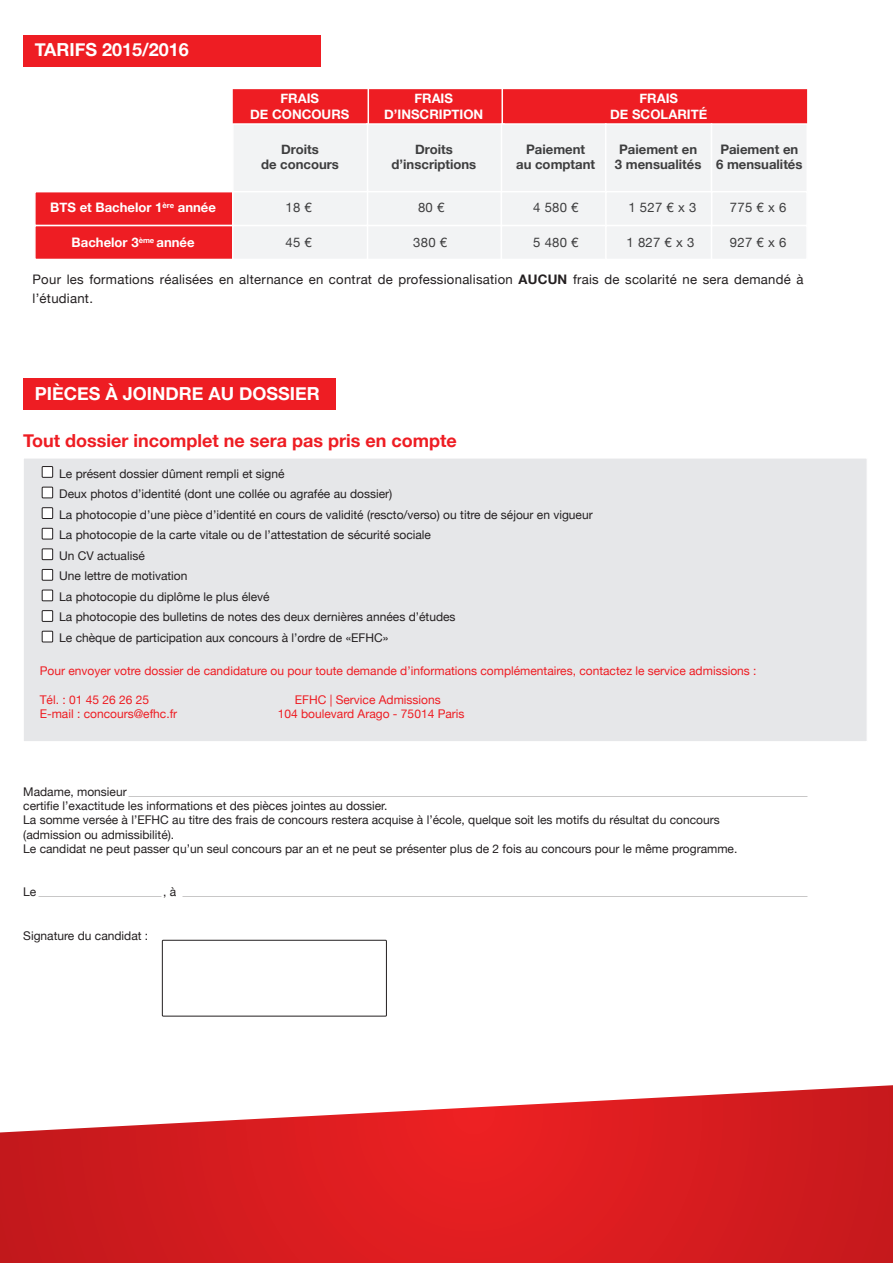
<style>
.page{position:relative;width:893px;height:1263px;background:#fff}
.page>*{position:absolute;margin:0;border:0;box-sizing:border-box;transform-origin:0 0}
.t1{font:700 18px "Helvetica Neue";color:#ee1d23}
.t2{font:700 18px "Helvetica Neue";color:#fff}
.t3{font:13.05px/19px "Helvetica Neue";letter-spacing:.02em;color:#231f20}
.t4{font:700 13.05px/15.8px "Helvetica Neue";color:#3e3e3f;text-align:center}
.t5{font:700 13.05px/15.8px "Helvetica Neue";color:#fff;text-align:center}
.t6{font:13.05px "Helvetica Neue";letter-spacing:.02em;color:#3e3e3f}
.t7{font:12px/20.5px "Helvetica Neue";color:#231f20}
.t8{font:12px/14.4px "Helvetica Neue";color:#ee1d23}
.s1{font-weight:700}
</style>
<div class="page">
<svg style="left:0;top:1085px;width:893px;height:178px;background:#dc3a3d"></svg>
<div style="left:23px;top:458px;width:844px;height:284px;background:#e6e7e9;border:1px solid #fff"></div>
<div style="left:23px;top:35px;width:298px;height:32px;background:#ee1d23"></div>
<div style="left:23px;top:378px;width:312px;height:32px;background:#ee1d23"></div>
<div style="left:42px;top:466px;width:11px;height:11px;background:#fff"></div>
<div style="left:42px;top:466px;width:11px;height:12px;border:1px solid #231f20"></div>
<div style="left:42px;top:487px;width:11px;height:11px;background:#fff"></div>
<div style="left:42px;top:487px;width:11px;height:11px;border:1px solid #231f20"></div>
<div style="left:42px;top:508px;width:11px;height:10px;background:#fff"></div>
<div style="left:42px;top:507px;width:11px;height:12px;border:1px solid #231f20"></div>
<div style="left:42px;top:528px;width:11px;height:11px;background:#fff"></div>
<div style="left:42px;top:528px;width:11px;height:11px;border:1px solid #231f20"></div>
<div style="left:42px;top:549px;width:11px;height:11px;background:#fff"></div>
<div style="left:42px;top:548px;width:11px;height:12px;border:1px solid #231f20"></div>
<div style="left:42px;top:569px;width:11px;height:11px;background:#fff"></div>
<div style="left:42px;top:569px;width:11px;height:12px;border:1px solid #231f20"></div>
<div style="left:42px;top:590px;width:11px;height:11px;background:#fff"></div>
<div style="left:42px;top:590px;width:11px;height:11px;border:1px solid #231f20"></div>
<div style="left:42px;top:611px;width:11px;height:10px;background:#fff"></div>
<div style="left:42px;top:610px;width:11px;height:12px;border:1px solid #231f20"></div>
<div style="left:42px;top:631px;width:11px;height:11px;background:#fff"></div>
<div style="left:42px;top:631px;width:11px;height:11px;border:1px solid #231f20"></div>
<div style="left:232px;top:89px;width:576px;height:34px;background:#ee1d23"></div>
<div style="left:34px;top:191px;width:200px;height:35px;background:#ee1d23;border:2px solid #fff"></div>
<div style="left:366px;top:189px;width:136px;height:37px;background:#f2f3f4"></div>
<div style="left:366px;top:123px;width:139px;height:69px;background:#f2f3f4;border:2px solid #fff"></div>
<div style="left:501px;top:123px;width:106px;height:71px;background:#f2f3f4;border:2px solid #fff"></div>
<div style="left:605px;top:123px;width:107px;height:71px;background:#f2f3f4;border:2px solid #fff"></div>
<div style="left:711px;top:123px;width:97px;height:71px;background:#f2f3f4;border:2px solid #fff"></div>
<div style="left:501px;top:191px;width:106px;height:35px;background:#f2f3f4;border:2px solid #fff"></div>
<div style="left:605px;top:191px;width:107px;height:35px;background:#f2f3f4;border:2px solid #fff"></div>
<div style="left:711px;top:191px;width:97px;height:35px;background:#f2f3f4;border:2px solid #fff"></div>
<div style="left:232px;top:189px;width:136px;height:37px;background:#f2f3f4;border:2px solid #fff"></div>
<div style="left:232px;top:123px;width:136px;height:69px;background:#f2f3f4;border:2px solid #fff"></div>
<div style="left:34px;top:225px;width:200px;height:35px;background:#ee1d23;border:2px solid #fff"></div>
<div style="left:366px;top:225px;width:136px;height:35px;background:#f2f3f4;border:2px solid #fff"></div>
<div style="left:501px;top:225px;width:106px;height:35px;background:#f2f3f4;border:2px solid #fff"></div>
<div style="left:605px;top:225px;width:107px;height:35px;background:#f2f3f4;border:2px solid #fff"></div>
<div style="left:711px;top:225px;width:97px;height:35px;background:#f2f3f4;border:2px solid #fff"></div>
<div style="left:232px;top:225px;width:136px;height:35px;background:#f2f3f4;border:2px solid #fff"></div>
<div style="left:162px;top:940px;width:225px;height:76px;border:1px solid #231f20"></div>
<h1 class="t2" style="left:35px;top:39px;width:156px">TARIFS 2015/2016</h1>
<p class="t5" style="left:384px;top:90px;width:101px">FRAIS<br>D’INSCRIPTION</p>
<p class="t5" style="left:250px;top:90px;width:101px">FRAIS<br>DE CONCOURS</p>
<p class="t5" style="left:610px;top:90px;width:98px">FRAIS<br>DE SCOLARITÉ</p>
<p class="t4" style="left:261px;top:141px;width:80px">Droits<br>de concours</p>
<p class="t4" style="left:392px;top:141px;width:86px">Droits d’inscriptions</p>
<p class="t4" style="left:516px;top:141px;width:80px">Paiement<br>au comptant</p>
<p class="t4" style="left:615px;top:141px;width:88px">Paiement en<br>3 mensualités</p>
<p class="t4" style="left:716px;top:141px;width:88px">Paiement en<br>6 mensualités</p>
<p class="t5" style="left:50px;top:199px;width:167px">BTS et Bachelor 1<sup>ère</sup> année</p>
<p class="t6" style="left:285px;top:200px;width:28px">18 €</p>
<p class="t6" style="left:418px;top:200px;width:28px">80 €</p>
<p class="t6" style="left:533px;top:200px;width:47px">4 580 €</p>
<p class="t6" style="left:628px;top:200px;width:69px">1 527 € x 3</p>
<p class="t6" style="left:730px;top:200px;width:58px">775 € x 6</p>
<p class="t6" style="left:730px;top:235px;width:58px">927 € x 6</p>
<p class="t5" style="left:72px;top:234px;width:125px">Bachelor 3<sup>ème</sup> année</p>
<p class="t6" style="left:285px;top:235px;width:28px">45 €</p>
<p class="t6" style="left:413px;top:235px;width:35px">380 €</p>
<p class="t6" style="left:533px;top:235px;width:47px">5 480 €</p>
<p class="t6" style="left:627px;top:235px;width:69px">1 827 € x 3</p>
<p class="t3" style="left:33px;top:269px;width:772px">Pour les formations réalisées en alternance en contrat de professionalisation <span class="s1">AUCUN</span> frais de scolarité ne sera demandé à l’étudiant.</p>
<h1 class="t2" style="left:35px;top:382px;width:287px">PIÈCES À JOINDRE AU DOSSIER</h1>
<h1 class="t1" style="left:23px;top:430px;width:435px">Tout dossier incomplet ne sera pas pris en compte</h1>
<p class="t7" style="left:59px;top:463px;width:227px">Le présent dossier dûment rempli et signé</p>
<p class="t7" style="left:59px;top:483px;width:535px">Deux photos d’identité (dont une collée ou agrafée au dossier)<br>La photocopie d’une pièce d’identité en cours de validité (rescto/verso) ou titre de séjour en vigueur La photocopie de la carte vitale ou de l’attestation de sécurité sociale<br>Un CV actualisé<br>Une lettre de motivation<br>La photocopie du diplôme le plus élevé<br>La photocopie des bulletins de notes des deux dernières années d’études<br>Le chèque de participation aux concours à l’ordre de «EFHC»</p>
<p class="t8" style="left:40px;top:663px;width:718px">Pour envoyer votre dossier de candidature ou pour toute demande d’informations complémentaires, contactez le service admissions :</p>
<p class="t8" style="left:40px;top:692px;width:139px">Tél. : 01 45 26 26 25<br>E-mail : concours@efhc.fr</p>
<p class="t8" style="left:278px;top:692px;width:188px;text-align:center">EFHC | Service Admissions<br>104 boulevard Arago - 75014 Paris</p>
<p class="t7" style="left:23px;top:784px;width:716px;line-height:14.4px">Madame, monsieur<br>certifie l’exactitude les informations et des pièces jointes au dossier.<br>La somme versée à l’EFHC au titre des frais de concours restera acquise à l’école, quelque soit les motifs du résultat du concours (admission ou admissibilité).<br>Le candidat ne peut passer qu’un seul concours par an et ne peut se présenter plus de 2 fois au concours pour le même programme.</p>
<p class="t7" style="left:23px;top:882px;width:15px">Le</p>
<p class="t7" style="left:163px;top:882px;width:15px">, à</p>
<p class="t7" style="left:23px;top:925px;width:126px">Signature du candidat :</p>
</div>
